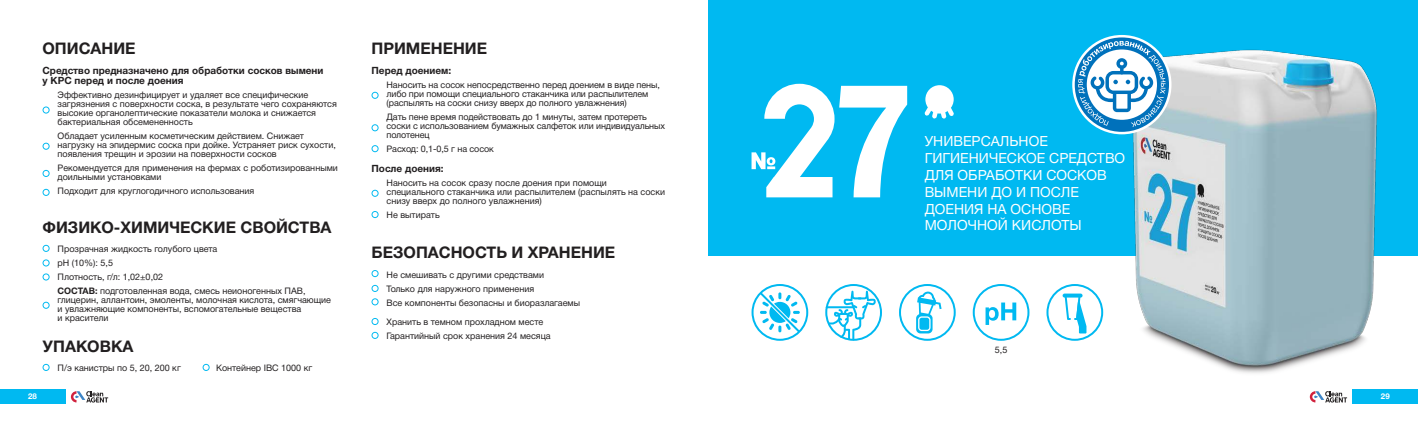
<style>
.page{position:relative;width:1418px;height:426px;background:#fff}
.page>*{position:absolute;margin:0;border:0;box-sizing:border-box;transform-origin:0 0}
.t1{font:700 16px "Helvetica Neue Cyr";color:#221f20}
.t2{font:14px/16.8px "Helvetica Neue Cyr";color:#fff}
.t3{font:700 10px/10px "Helvetica Neue Cyr";color:#221f20}
.t4{font:9px/9px "Helvetica Neue Cyr";color:#221f20}
.t5{font:700 8px "Helvetica Neue Cyr";color:#fff}
.s1{font-weight:700}
</style>
<div class="page">
<svg style="left:43px;top:363px;width:7px;height:7px"></svg>
<svg style="left:202px;top:363px;width:8px;height:7px"></svg>
<img style="left:708px;top:0;width:708px;height:404px">
<svg style="left:1046px;top:283px;width:57px;height:57px"></svg>
<svg style="left:825px;top:283px;width:57px;height:57px"></svg>
<svg style="left:972px;top:283px;width:57px;height:57px"></svg>
<svg style="left:899px;top:283px;width:56px;height:57px"></svg>
<div style="left:925px;top:85px;width:28px;height:28px;background:#fff;border-radius:50%"></div>
<svg style="left:924px;top:104px;width:30px;height:15px"></svg>
<svg style="left:71px;top:391px;width:37px;height:11px"></svg>
<div style="left:0;top:389px;width:65px;height:14px;background:#00b9f1"></div>
<svg style="left:1309px;top:390px;width:37px;height:12px"></svg>
<div style="left:1352px;top:389px;width:65px;height:14px;background:#00b9f1"></div>
<svg style="left:751px;top:84px;width:156px;height:113px"></svg>
<svg style="left:751px;top:283px;width:57px;height:57px"></svg>
<svg style="left:43px;top:106px;width:7px;height:7px"></svg>
<svg style="left:43px;top:142px;width:7px;height:8px"></svg>
<svg style="left:43px;top:170px;width:7px;height:7px"></svg>
<svg style="left:43px;top:188px;width:7px;height:8px"></svg>
<svg style="left:43px;top:244px;width:7px;height:7px"></svg>
<svg style="left:43px;top:259px;width:7px;height:7px"></svg>
<svg style="left:43px;top:273px;width:7px;height:7px"></svg>
<svg style="left:43px;top:301px;width:7px;height:7px"></svg>
<svg style="left:371px;top:270px;width:7px;height:7px"></svg>
<svg style="left:371px;top:298px;width:7px;height:7px"></svg>
<svg style="left:371px;top:284px;width:7px;height:7px"></svg>
<svg style="left:371px;top:318px;width:7px;height:6px"></svg>
<svg style="left:371px;top:331px;width:7px;height:7px"></svg>
<svg style="left:371px;top:92px;width:7px;height:7px"></svg>
<svg style="left:371px;top:124px;width:7px;height:7px"></svg>
<svg style="left:371px;top:145px;width:7px;height:7px"></svg>
<svg style="left:371px;top:189px;width:7px;height:7px"></svg>
<svg style="left:371px;top:211px;width:7px;height:7px"></svg>
<svg style="left:1072px;top:35px;width:99px;height:99px"></svg>
<div style="left:1074px;top:37px;width:94px;height:95px;border:12px solid #0071bb;border-radius:50%"></div>
<svg style="left:1078px;top:41px;width:87px;height:86px"></svg>
<h1 class="t1" style="left:43px;top:39px;width:95px">ОПИСАНИЕ</h1>
<p class="t3" style="left:43px;top:65px;width:282px">Средство предназначено для обработки сосков вымени у КРС перед и после доения</p>
<p class="t4" style="left:58px;top:90px;width:281px">Эффективно дезинфицирует и удаляет все специфические загрязнения с поверхности соска, в результате чего сохраняются высокие органолептические показатели молока и снижается бактериальная обсемененность</p>
<p class="t4" style="left:58px;top:131px;width:280px">Обладает усиленным косметическим действием. Снижает нагрузку на эпидермис соска при дойке. Устраняет риск сухости, появления трещин и эрозии на поверхности сосков</p>
<p class="t4" style="left:58px;top:163px;width:282px">Рекомендуется для применения на фермах с роботизированными доильными установками</p>
<p class="t4" style="left:58px;top:186px;width:198px">Подходит для круглогодичного использования</p>
<h1 class="t1" style="left:43px;top:218px;width:290px">ФИЗИКО-ХИМИЧЕСКИЕ СВОЙСТВА</h1>
<p class="t4" style="left:58px;top:241px;width:249px;line-height:14px">Прозрачная жидкость голубого цвета<br>pH (10%): 5,5<br>Плотность, г/л: 1,02±0,02<br><span class="s1">СОСТАВ:</span> подготовленная вода, смесь неионогенных ПАВ,</p>
<p class="t4" style="left:58px;top:295px;width:275px">глицерин, аллантоин, эмоленты, молочная кислота, смягчающие и увлажняющие компоненты, вспомогательные вещества<br>и красители</p>
<h1 class="t1" style="left:43px;top:337px;width:92px">УПАКОВКА</h1>
<p class="t4" style="left:58px;top:363px;width:125px">П/э канистры по 5, 20, 200 кг</p>
<p class="t4" style="left:216px;top:363px;width:98px">Контейнер IBC 1000 кг</p>
<h1 class="t1" style="left:371px;top:39px;width:117px">ПРИМЕНЕНИЕ</h1>
<p class="t3" style="left:371px;top:65px;width:81px">Перед доением:</p>
<p class="t4" style="left:386px;top:80px;width:275px">Наносить на сосок непосредственно перед доением в виде пены, либо при помощи специального стаканчика или распылителем (распылять на соски снизу вверх до полного увлажнения)</p>
<p class="t4" style="left:386px;top:112px;width:280px">Дать пене время подействовать до 1 минуты, затем протереть соски с использованием бумажных салфеток или индивидуальных полотенец</p>
<p class="t4" style="left:386px;top:144px;width:109px">Расход: 0,1-0,5 г на сосок</p>
<p class="t3" style="left:371px;top:163px;width:74px">После доения:</p>
<p class="t4" style="left:386px;top:178px;width:280px">Наносить на сосок сразу после доения при помощи специального стаканчика или распылителем (распылять на соски снизу вверх до полного увлажнения)</p>
<p class="t4" style="left:386px;top:210px;width:55px">Не вытирать</p>
<h1 class="t1" style="left:371px;top:244px;width:245px">БЕЗОПАСНОСТЬ И ХРАНЕНИЕ</h1>
<p class="t4" style="left:386px;top:267px;width:195px;line-height:14px">Не смешивать с другими средствами<br>Только для наружного применения<br>Все компоненты безопасны и биоразлагаемы</p>
<p class="t4" style="left:386px;top:314px;width:166px;line-height:14px">Хранить в темном прохладном месте<br>Гарантийный срок хранения 24 месяца</p>
<h2 class="t2" style="left:924px;top:133px;width:202px">УНИВЕРСАЛЬНОЕ<br>ГИГИЕНИЧЕСКОЕ СРЕДСТВО<br>ДЛЯ ОБРАБОТКИ СОСКОВ<br>ВЫМЕНИ ДО И ПОСЛЕ<br>ДОЕНИЯ НА ОСНОВЕ<br>МОЛОЧНОЙ КИСЛОТЫ</h2>
<p class="t4" style="left:994px;top:345px;width:14px">5,5</p>
<p class="t5" style="left:28px;top:391px;width:10px">28</p>
<p class="t5" style="left:1380px;top:391px;width:10px">29</p>
</div>
